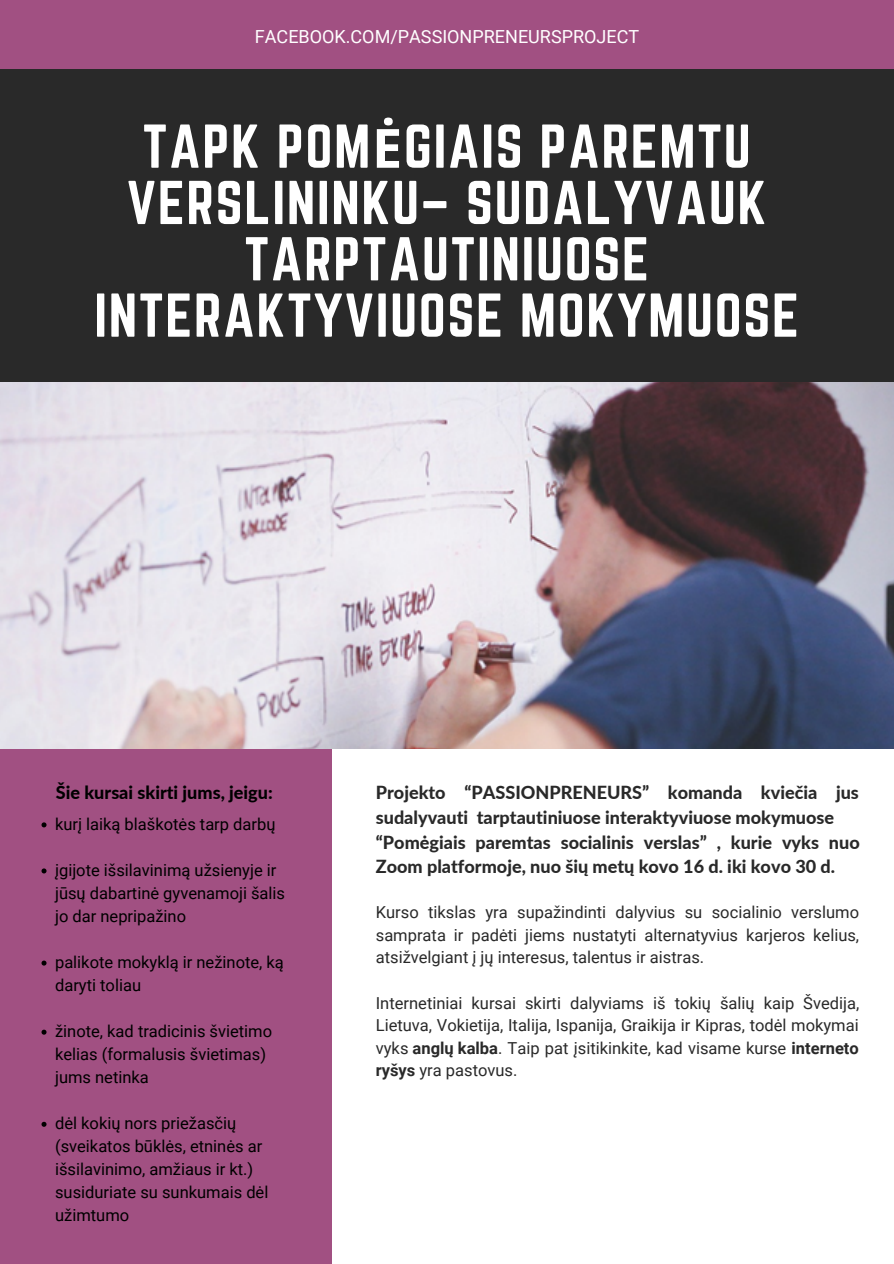
<style>
.page{position:relative;width:894px;height:1264px;background:#fff}
.page>*{position:absolute;margin:0;border:0;box-sizing:border-box;transform-origin:0 0}
.t1{font:54px/56.2px "Norwester";letter-spacing:.03em;color:#fff;text-align:center}
.t2{font:800 18px/24.8px "Lato";color:#292929}
.t3{font:18px "Roboto";color:#fff}
.t4{font:800 18px "Lato";color:#000}
.t5{font:16.5px/22.5px "Roboto";color:#292929;text-align:justify}
.t6{font:16.5px/23px "Roboto";color:#000}
.s1{font-family:"Noto Sans";font-weight:700}
.s2{font-weight:700}
</style>
<div class="page">
<div style="left:0;top:734px;width:331px;height:529px;background:#a15082"></div>
<div style="left:0;top:53px;width:893px;height:329px;background:#292929"></div>
<div style="left:0;top:0;width:893px;height:69px;background:#a15082"></div>
<img style="left:0;top:382px;width:893px;height:366px">
<svg style="left:41px;top:822px;width:5px;height:5px"></svg>
<svg style="left:41px;top:868px;width:5px;height:5px"></svg>
<svg style="left:41px;top:960px;width:5px;height:5px"></svg>
<svg style="left:41px;top:1029px;width:5px;height:5px"></svg>
<svg style="left:41px;top:1121px;width:5px;height:5px"></svg>
<p class="t3" style="left:255px;top:26px;width:385px">FACEBOOK.COM/PASSIONPRENEURSPROJECT</p>
<p class="t1" style="left:94px;top:121px;width:706px">TAPK POM<span class="s1">Ė</span>GIAIS PAREMTU<br>VERSLININKU– SUDALYVAUK<br>TARPTAUTINIUOSE<br>INTERAKTYVIUOSE MOKYMUOSE</p>
<p class="t4" style="left:56px;top:781px;width:218px">Šie kursai skirti jums, jeigu:</p>
<p class="t6" style="left:55px;top:812px;width:222px">kurį laiką blaškotės tarp darbų</p>
<p class="t6" style="left:55px;top:858px;width:231px">įgijote išsilavinimą užsienyje ir jūsų dabartinė gyvenamoji šalis jo dar nepripažino</p>
<p class="t6" style="left:55px;top:951px;width:230px">palikote mokyklą ir nežinote, ką daryti toliau</p>
<p class="t6" style="left:55px;top:1020px;width:218px">žinote, kad tradicinis švietimo kelias (formalusis švietimas) jums netinka</p>
<p class="t6" style="left:55px;top:1112px;width:215px">dėl kokių nors priežasčių (sveikatos būklės, etninės ar išsilavinimo, amžiaus ir kt.) susiduriate su sunkumais dėl užimtumo</p>
<p class="t2" style="left:376px;top:779px;width:484px">Projekto “PASSIONPRENEURS” komanda kviečia jus sudalyvauti tarptautiniuose interaktyviuose mokymuose</p>
<p class="t2" style="left:376px;top:829px;width:485px">“Pomėgiais paremtas socialinis verslas” , kurie vyks nuo<br>Zoom platformoje, nuo šių metų kovo 16 d. iki kovo 30 d.</p>
<p class="t5" style="left:376px;top:901px;width:485px">Kurso tikslas yra supažindinti dalyvius su socialinio verslumo samprata ir padėti jiems nustatyti alternatyvius karjeros kelius, atsižvelgiant į jų interesus, talentus ir aistras.</p>
<p class="t5" style="left:376px;top:991px;width:485px">Internetiniai kursai skirti dalyviams iš tokių šalių kaip Švedija, Lietuva, Vokietija, Italija, Ispanija, Graikija ir Kipras, todėl mokymai vyks <span class="s2">anglų kalba</span>. Taip pat įsitikinkite, kad visame kurse <span class="s2">interneto ryšys</span> yra pastovus.</p>
</div>
